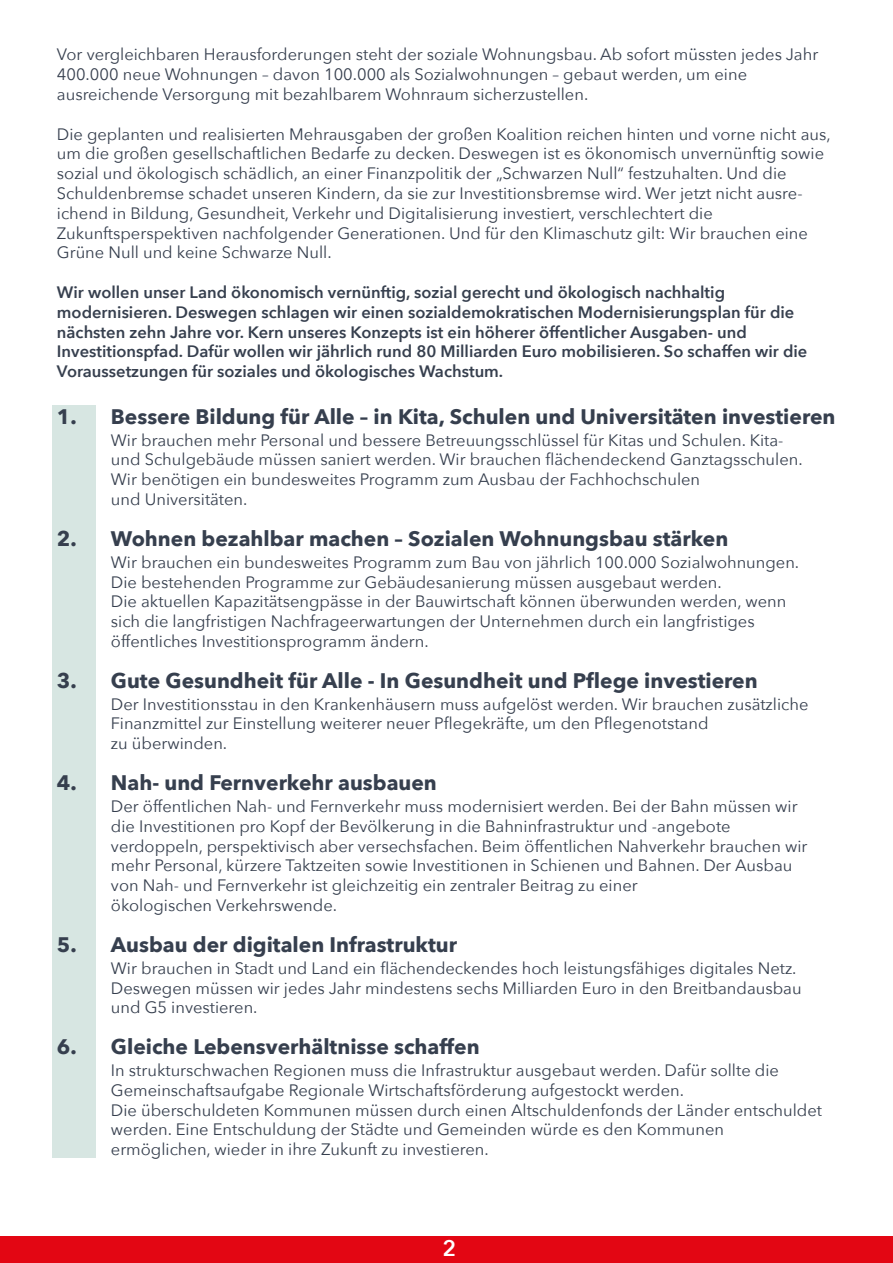
<style>
.page{position:relative;width:893px;height:1263px;background:#fff}
.page>*{position:absolute;margin:0;border:0;box-sizing:border-box;transform-origin:0 0}
.t1{font:600 22.5px "Avenir Next";color:#fff}
.t2{font:700 21px "Avenir Next";color:#363f4e}
.t3{font:16.5px/19.8px "Avenir Next";color:#363f4e}
.t4{font:600 16.5px/19.8px "Avenir Next";color:#363f4e}
.t5{font:600 13.5px "Avenir Next";color:#fff}
</style>
<div class="page">
<div style="left:53px;top:405px;width:43px;height:753px;background:#d7e6e2"></div>
<div style="left:0;top:1237px;width:893px;height:26px;background:#e30613"></div>
<p class="t3" style="left:57px;top:45px;width:763px">Vor vergleichbaren Herausforderungen steht der soziale Wohnungsbau. Ab sofort müssten jedes Jahr<br>400.000 neue Wohnungen – davon 100.000 als Sozialwohnungen – gebaut werden, um eine ausreichende Versorgung mit bezahlbarem Wohnraum sicherzustellen.</p>
<p class="t3" style="left:57px;top:124px;width:775px">Die geplanten und realisierten Mehrausgaben der großen Koalition reichen hinten und vorne nicht aus, um die großen gesellschaftlichen Bedarfe zu decken. Deswegen ist es ökonomisch unvernünftig sowie sozial und ökologisch schädlich, an einer Finanzpolitik der „Schwarzen Null“ festzuhalten. Und die Schuldenbremse schadet unseren Kindern, da sie zur Investitionsbremse wird. Wer jetzt nicht ausre&shy;ichend in Bildung, Gesundheit, Verkehr und Digitalisierung investiert, verschlechtert die Zukunftsperspektiven nachfolgender Generationen. Und für den Klimaschutz gilt: Wir brauchen eine Grüne Null und keine Schwarze Null.</p>
<p class="t4" style="left:57px;top:283px;width:752px">Wir wollen unser Land ökonomisch vernünftig, sozial gerecht und ökologisch nachhaltig modernisieren. Deswegen schlagen wir einen sozialdemokratischen Modernisierungsplan für die nächsten zehn Jahre vor. Kern unseres Konzepts ist ein höherer öffentlicher Ausgaben- und Investitionspfad. Dafür wollen wir jährlich rund 80 Milliarden Euro mobilisieren. So schaffen wir die Voraussetzungen für soziales und ökologisches Wachstum.</p>
<p class="t2" style="left:57px;top:403px;width:780px">1. Bessere Bildung für Alle – in Kita, Schulen und Universitäten investieren</p>
<p class="t3" style="left:111px;top:430px;width:693px">Wir brauchen mehr Personal und bessere Betreuungsschlüssel für Kitas und Schulen. Kita&shy;und Schulgebäude müssen saniert werden. Wir brauchen flächendeckend Ganztagsschulen.<br>Wir benötigen ein bundesweites Programm zum Ausbau der Fachhochschulen<br>und Universitäten.</p>
<p class="t2" style="left:57px;top:525px;width:673px">2. Wohnen bezahlbar machen – Sozialen Wohnungsbau stärken</p>
<p class="t3" style="left:111px;top:553px;width:690px">Wir brauchen ein bundesweites Programm zum Bau von jährlich 100.000 Sozialwohnungen.<br>Die bestehenden Programme zur Gebäudesanierung müssen ausgebaut werden.<br>Die aktuellen Kapazitätsengpässe in der Bauwirtschaft können überwunden werden, wenn sich die langfristigen Nachfrageerwartungen der Unternehmen durch ein langfristiges öffentliches Investitionsprogramm ändern.</p>
<p class="t2" style="left:57px;top:667px;width:702px">3. Gute Gesundheit für Alle - In Gesundheit und Pflege investieren</p>
<p class="t3" style="left:111px;top:694px;width:699px">Der Investitionsstau in den Krankenhäusern muss aufgelöst werden. Wir brauchen zusätzliche<br>Finanzmittel zur Einstellung weiterer neuer Pflegekräfte, um den Pflegenotstand<br>zu überwinden.</p>
<p class="t2" style="left:57px;top:769px;width:381px">4. Nah- und Fernverkehr ausbauen</p>
<p class="t3" style="left:111px;top:797px;width:698px">Der öffentlichen Nah- und Fernverkehr muss modernisiert werden. Bei der Bahn müssen wir die Investitionen pro Kopf der Bevölkerung in die Bahninfrastruktur und -angebote verdoppeln, perspektivisch aber versechsfachen. Beim öffentlichen Nahverkehr brauchen wir mehr Personal, kürzere Taktzeiten sowie Investitionen in Schienen und Bahnen. Der Ausbau von Nah- und Fernverkehr ist gleichzeitig ein zentraler Beitrag zu einer<br>ökologischen Verkehrswende.</p>
<p class="t2" style="left:57px;top:931px;width:402px">5. Ausbau der digitalen Infrastruktur</p>
<p class="t3" style="left:111px;top:958px;width:692px">Wir brauchen in Stadt und Land ein flächendeckendes hoch leistungsfähiges digitales Netz.<br>Deswegen müssen wir jedes Jahr mindestens sechs Milliarden Euro in den Breitbandausbau und G5 investieren.</p>
<p class="t2" style="left:57px;top:1033px;width:424px">6. Gleiche Lebensverhältnisse schaffen</p>
<p class="t3" style="left:111px;top:1061px;width:713px">In strukturschwachen Regionen muss die Infrastruktur ausgebaut werden. Dafür sollte die Gemeinschaftsaufgabe Regionale Wirtschaftsförderung aufgestockt werden.<br>Die überschuldeten Kommunen müssen durch einen Altschuldenfonds der Länder entschuldet werden. Eine Entschuldung der Städte und Gemeinden würde es den Kommunen ermöglichen, wieder in ihre Zukunft zu investieren.</p>
<p class="t5" style="left:442px;top:1228px;width:10px">1</p>
<h1 class="t1" style="left:442px;top:1234px;width:15px">2</h1>
</div>
